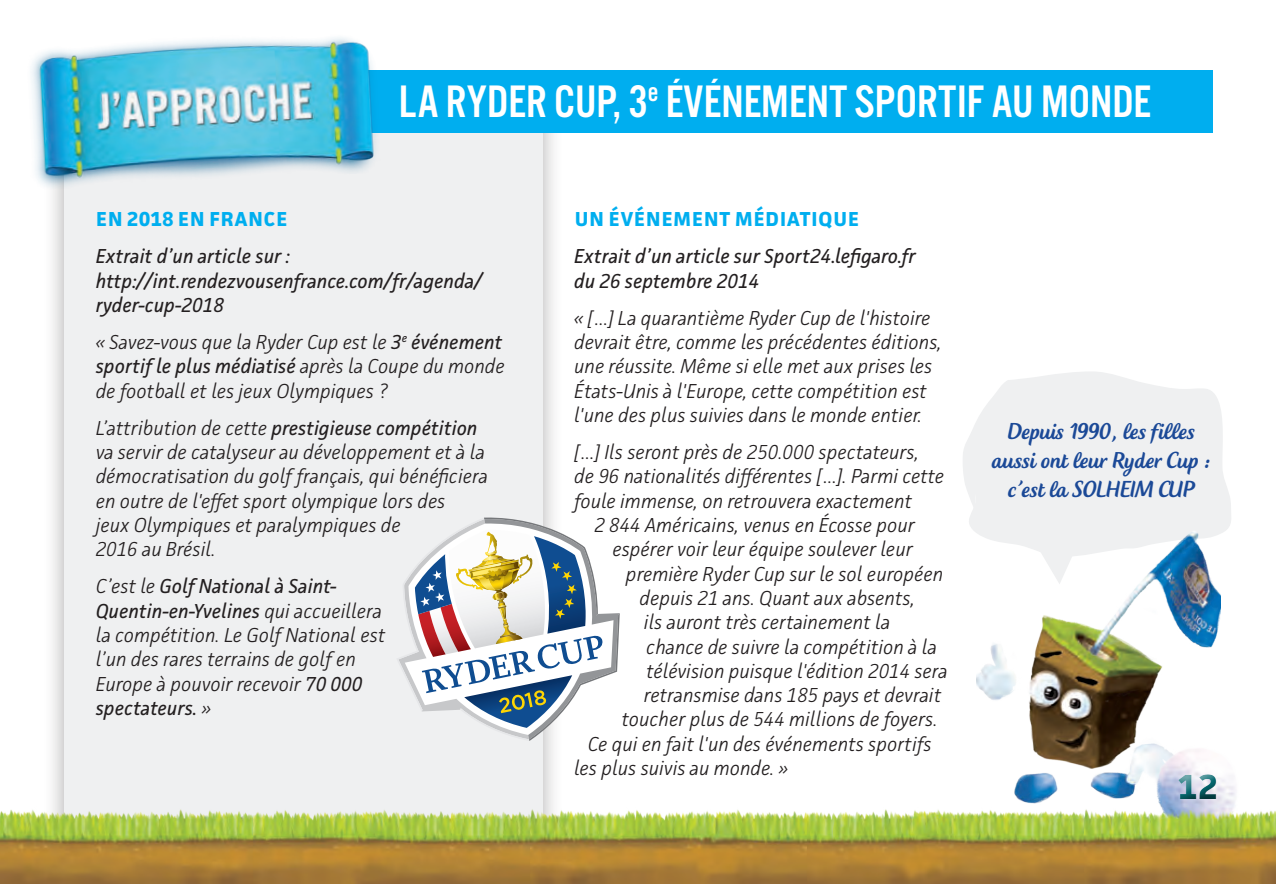
<style>
.page{position:relative;width:1276px;height:884px;background:#fff}
.page>*{position:absolute;margin:0;border:0;box-sizing:border-box;transform-origin:0 0}
.titre_de_section{font:47.25px "Alternate Got No 3 D";color:#fff}
.t1{font:700 35.1px "Facit";color:#05686f}
.MASCOTTE{font:30.38px/29.2px "Creamy Script";color:#1b4997;text-align:center}
.Texte{font:italic 300 20.25px/24.3px "Facit";color:#231f20}
.Texte-2{font:italic 20.25px/24.3px "Facit";color:#231f20}
.sous_titre_gras_noir{font:700 20.25px "Facit";letter-spacing:.05em;color:#00aeef}
.s1{font-weight:400}
</style>
<div class="page">
<svg style="left:963px;top:372px;width:268px;height:162px;fill:#eff0f1"></svg>
<div style="left:42px;top:90px;width:521px;height:768px;background:#231f20;opacity:.38"></div>
<div style="left:64px;top:105px;width:478px;height:726px;background:#eff0f1"></div>
<div style="left:367px;top:70px;width:845px;height:62px;background:#00aeef"></div>
<img style="left:31px;top:37px;width:373px;height:154px">
<svg style="left:398px;top:517px;width:222px;height:222px"></svg>
<img style="left:976px;top:531px;width:244px;height:208px">
<img style="left:0;top:739px;width:1276px;height:144px">
<div style="left:1164px;top:752px;width:69px;height:60px;background:#fff;opacity:.75"></div>
<div style="left:1164px;top:761px;width:73px;height:58px;background:#231f20;opacity:.75"></div>
<p class="titre_de_section" style="left:399px;top:76px;width:754px">LA RYDER CUP, 3<sup>e</sup> ÉVÉNEMENT SPORTIF AU MONDE</p>
<p class="sous_titre_gras_noir" style="left:96px;top:206px;width:192px">EN 2018 EN FRANCE</p>
<p class="Texte-2" style="left:96px;top:243px;width:196px">Extrait d’un article sur :</p>
<p class="Texte-2" style="left:96px;top:268px;width:388px">http://int.rendezvousenfrance.com/fr/agenda/ ryder-cup-2018</p>
<p class="Texte" style="left:96px;top:329px;width:411px;text-align:justify">« Savez-vous que la Ryder Cup est le <span class="s1">3</span><sup>e</sup> <span class="s1">événement sportif le plus médiatisé</span> après la Coupe du monde de football et les jeux Olympiques ?</p>
<p class="Texte" style="left:96px;top:415px;width:394px">L’attribution de cette <span class="s1">prestigieuse compétition </span>va servir de catalyseur au développement et à la démocratisation du golf français, qui bénéficiera en outre de l'effet sport olympique lors des<br>jeux Olympiques et paralympiques de<br>2016 au Brésil.</p>
<p class="Texte" style="left:96px;top:573px;width:291px">C’est le <span class="s1">Golf National à Saint-<br>Quentin-en-Yvelines</span> qui accueillera la compétition. Le Golf National est l’un des rares terrains de golf en<br>Europe à pouvoir recevoir <span class="s1">70 000 spectateurs.</span> »</p>
<p class="sous_titre_gras_noir" style="left:575px;top:206px;width:286px">UN ÉVÉNEMENT MÉDIATIQUE</p>
<p class="Texte-2" style="left:574px;top:243px;width:343px">Extrait d’un article sur Sport24.lefigaro.fr du 26 septembre 2014</p>
<p class="Texte" style="left:574px;top:305px;width:369px">« […] La quarantième Ryder Cup de l'histoire devrait être, comme les précédentes éditions, une réussite. Même si elle met aux prises les États-Unis à l'Europe, cette compétition est l'une des plus suivies dans le monde entier.</p>
<p class="Texte" style="left:574px;top:439px;width:346px">[…] Ils seront près de 250.000 spectateurs,</p>
<p class="Texte" style="left:574px;top:463px;width:371px">de 96 nationalités différentes […]. Parmi cette</p>
<p class="Texte" style="left:574px;top:488px;width:340px">foule immense, on retrouvera exactement</p>
<p class="Texte" style="left:594px;top:512px;width:322px">2 844 Américains, venus en Écosse pour</p>
<p class="Texte" style="left:612px;top:536px;width:302px">espérer voir leur équipe soulever leur</p>
<p class="Texte" style="left:626px;top:561px;width:319px">première Ryder Cup sur le sol européen</p>
<p class="Texte" style="left:639px;top:585px;width:277px">depuis 21 ans. Quant aux absents,</p>
<p class="Texte" style="left:644px;top:609px;width:248px">ils auront très certainement la</p>
<p class="Texte" style="left:646px;top:633px;width:292px">chance de suivre la compétition à la</p>
<p class="Texte" style="left:646px;top:658px;width:303px">télévision puisque l'édition 2014 sera</p>
<p class="Texte" style="left:644px;top:682px;width:299px">retransmise dans 185 pays et devrait</p>
<p class="Texte" style="left:621px;top:706px;width:317px">toucher plus de 544 millions de foyers.</p>
<p class="Texte" style="left:588px;top:731px;width:346px">Ce qui en fait l'un des événements sportifs</p>
<p class="Texte" style="left:574px;top:755px;width:215px">les plus suivis au monde. »</p>
<p class="MASCOTTE" style="left:991px;top:417px;width:221px">Depuis 1990, les filles aussi ont leur Ryder Cup : c’est la SOLHEIM CUP</p>
<h2 class="t1" style="left:1177px;top:764px;width:42px">12</h2>
</div>
